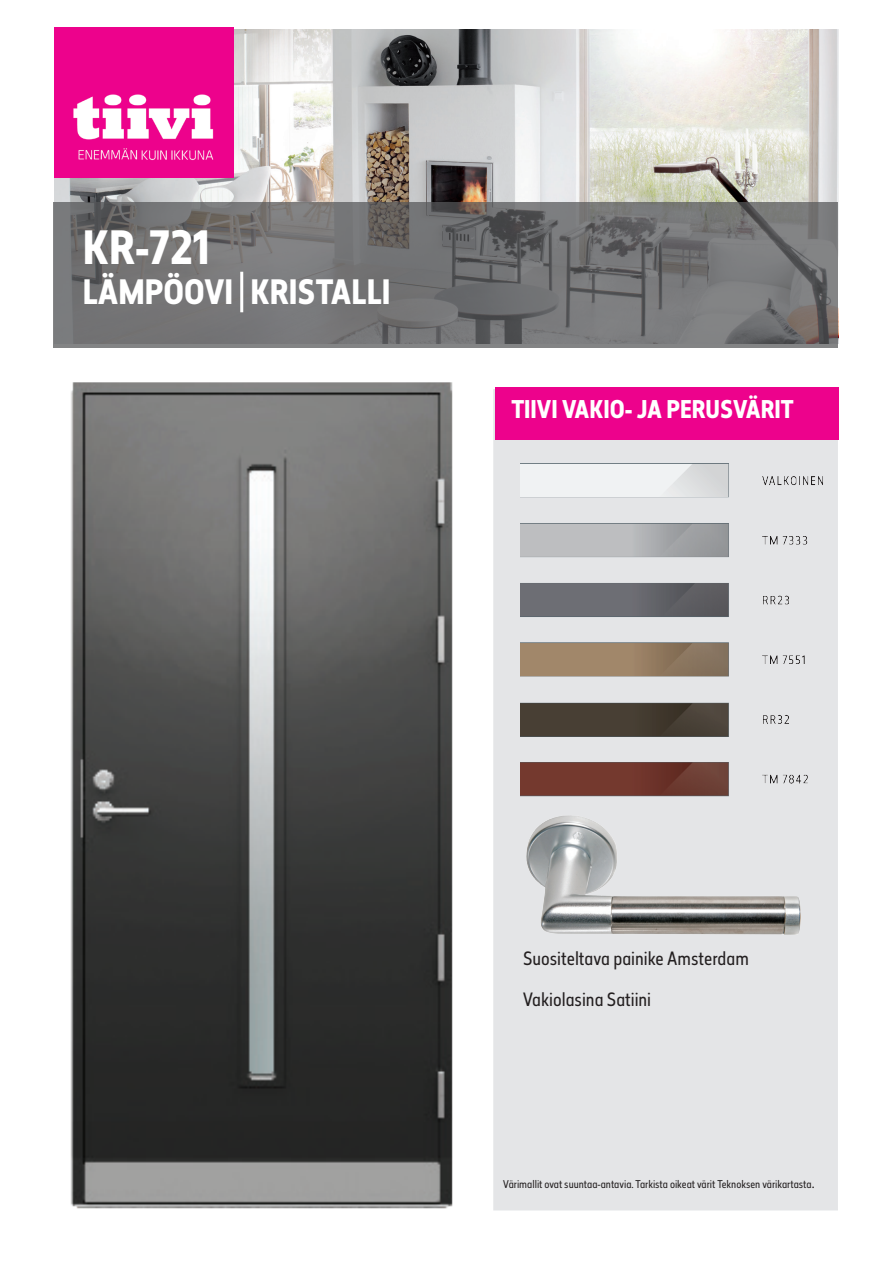
<style>
.page{position:relative;width:893px;height:1263px;background:#fff}
.page>*{position:absolute;margin:0;border:0;box-sizing:border-box;transform-origin:0 0}
.t1{font:700 45px "Elysio";color:#fff}
.t2{font:700 33px "Elysio";color:#fff}
.t3{font:700 24px "Elysio";color:#fff}
.t4{font:18px "Elysio";color:#231f20}
.t5{font:10.5px "Elysio";color:#231f20}
.s1{font-size:13.5px}
</style>
<div class="page">
<div style="left:493px;top:389px;width:345px;height:821px;background:#e4e5e7"></div>
<img style="left:55px;top:30px;width:783px;height:172px">
<img style="left:54px;top:28px;width:180px;height:149px">
<svg style="left:54px;top:202px;width:784px;height:145px;background:#727273"></svg>
<div style="left:495px;top:387px;width:343px;height:52px;background:#ed028c"></div>
<hr style="left:240px;top:272px;width:3px;height:40px;background:#fff">
<img style="left:521px;top:463px;width:302px;height:334px">
<img style="left:70px;top:383px;width:383px;height:826px">
<img style="left:526px;top:815px;width:275px;height:120px">
<h1 class="t1" style="left:83px;top:216px;width:128px">KR-721</h1>
<h2 class="t2" style="left:83px;top:268px;width:309px">LÄMPÖOVI KRISTALLI</h2>
<h3 class="t3" style="left:511px;top:392px;width:284px">TIIVI VAKIO- JA PERUSVÄRIT</h3>
<h3 class="t4" style="left:523px;top:946px;width:227px">Suositeltava painike Amsterdam</h3>
<h3 class="t4" style="left:523px;top:987px;width:130px">Vakiolasina Satiini</h3>
<p class="t5" style="left:503px;top:1177px;width:313px">Värimallit ovat suuntaa-antavia. Tarkista oikeat värit Teknoksen värikartasta<span class="s1">.</span></p>
</div>
